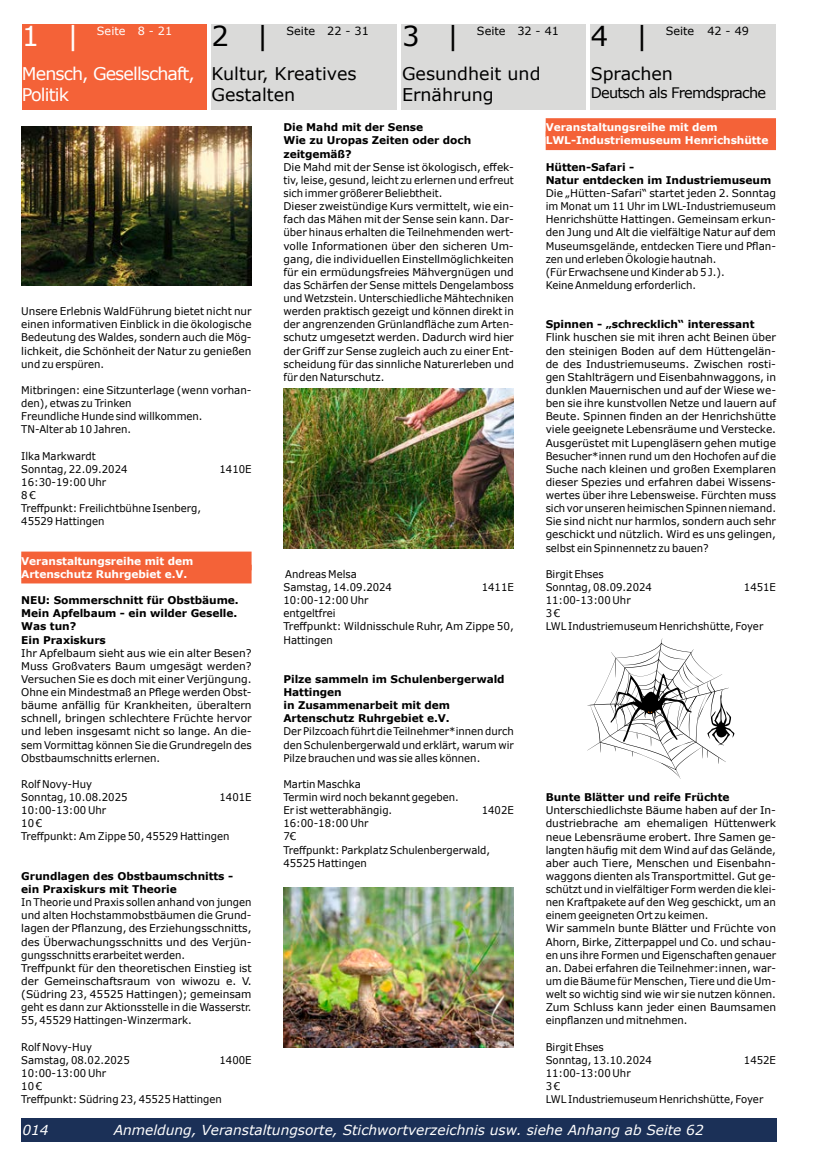
<style>
.page{position:relative;width:815px;height:1170px;background:#fff}
.page>*{position:absolute;margin:0;border:0;box-sizing:border-box;transform-origin:0 0}
.t1{font:27.5px "Verdana";color:#000}
.t2{font:27.5px "Verdana";color:#fff}
.t3{font:17.5px/21px "Verdana";color:#000}
.t4{font:17.5px/21px "Verdana";letter-spacing:-.05em;color:#fff}
.t5{font:14.5px "Verdana";letter-spacing:-.05em;color:#000}
.t6{font:italic 13.75px "Verdana";color:#fff}
.t7{font:11.25px "Verdana";color:#000}
.t8{font:11.25px "Verdana";color:#fff}
.t9{font:10.62px/13.1px "Verdana";color:#000}
.t10{font:10.62px/13.1px "Verdana";color:#000;scale:.95 1}
.t11{font:700 10.62px/13.1px "Verdana";letter-spacing:-.005em;color:#000}
.t12{font:700 10.62px/13.1px "Verdana";letter-spacing:-.005em;color:#fff}
</style>
<div class="page">
<div style="left:21px;top:1118px;width:756px;height:23px;background:#1b3057"></div>
<div style="left:22px;top:25px;width:184px;height:85px;background:#f46238"></div>
<div style="left:212px;top:25px;width:184px;height:85px;background:#dadad9"></div>
<div style="left:402px;top:25px;width:184px;height:85px;background:#dadad9"></div>
<div style="left:592px;top:25px;width:184px;height:85px;background:#dadad9"></div>
<div style="left:591px;top:25px;width:175px;height:85px;background:#dadad9"></div>
<div style="left:21px;top:551px;width:231px;height:19px;background:#f46238"></div>
<div style="left:21px;top:564px;width:231px;height:19px;background:#f46238"></div>
<img style="left:21px;top:126px;width:231px;height:160px">
<img style="left:283px;top:389px;width:231px;height:159px">
<img style="left:283px;top:887px;width:231px;height:160px">
<div style="left:546px;top:118px;width:230px;height:19px;background:#f46238"></div>
<div style="left:546px;top:131px;width:230px;height:19px;background:#f46238"></div>
<svg style="left:587px;top:638px;width:148px;height:140px"></svg>
<h1 class="t2" style="left:22px;top:17px;width:59px">1 |</h1>
<p class="t8" style="left:97px;top:23px;width:30px">Seite</p>
<h2 class="t4" style="left:22px;top:63px;width:174px">Mensch, Gesellschaft,<br>Politik</h2>
<h1 class="t1" style="left:212px;top:17px;width:59px">2 |</h1>
<p class="t7" style="left:287px;top:23px;width:30px">Seite</p>
<h2 class="t3" style="left:212px;top:63px;width:147px">Kultur, Kreatives<br>Gestalten</h2>
<h1 class="t1" style="left:402px;top:17px;width:59px">3 |</h1>
<p class="t7" style="left:477px;top:23px;width:30px">Seite</p>
<h2 class="t3" style="left:402px;top:63px;width:140px">Gesundheit und<br>Ernährung</h2>
<h1 class="t1" style="left:591px;top:17px;width:59px">4 |</h1>
<p class="t7" style="left:666px;top:23px;width:30px">Seite</p>
<h2 class="t3" style="left:591px;top:63px;width:84px">Sprachen</h2>
<h3 class="t5" style="left:591px;top:82px;width:177px">Deutsch als Fremdsprache</h3>
<p class="t8" style="left:138px;top:23px;width:36px">8 - 21</p>
<p class="t7" style="left:327px;top:23px;width:43px">22 - 31</p>
<p class="t7" style="left:517px;top:23px;width:43px">32 - 41</p>
<p class="t7" style="left:707px;top:23px;width:43px">42 - 49</p>
<p class="t9" style="left:21px;top:304px;width:232px;text-align:justify">Unsere Erlebnis WaldFührung bietet nicht nur einen informativen Einblick in die ökologische Bedeutung des Waldes, sondern auch die Mög&shy;lichkeit, die Schönheit der Natur zu genießen und zu erspüren.</p>
<p class="t9" style="left:21px;top:383px;width:232px">Mitbringen: eine Sitzunterlage (wenn vorhan&shy;den), etwas zu Trinken<br>Freundliche Hunde sind willkommen.<br>TN-Alter ab 10 Jahren.</p>
<p class="t10" style="left:21px;top:449px;width:113px">Ilka Markwardt<br>Sonntag, 22.09.2024</p>
<p class="t10" style="left:220px;top:462px;width:35px">1410E</p>
<p class="t10" style="left:21px;top:475px;width:191px">16:30-19:00 Uhr<br>8 €<br>Treffpunkt: Freilichtbühne Isenberg,<br>45529 Hattingen</p>
<p class="t12" style="left:21px;top:554px;width:174px">Veranstaltungsreihe mit dem<br>Artenschutz Ruhrgebiet e.V.</p>
<p class="t11" style="left:21px;top:593px;width:219px">NEU: Sommerschnitt für Obstbäume.<br>Mein Apfelbaum - ein wilder Geselle.<br>Was tun?<br>Ein Praxiskurs</p>
<p class="t9" style="left:21px;top:646px;width:232px;text-align:justify">Ihr Apfelbaum sieht aus wie ein alter Besen?<br>Muss Großvaters Baum umgesägt werden?<br>Versuchen Sie es doch mit einer Verjüngung.<br>Ohne ein Mindestmaß an Pflege werden Obst&shy;bäume anfällig für Krankheiten, überaltern schnell, bringen schlechtere Früchte hervor und leben insgesamt nicht so lange. An die&shy;sem Vormittag können Sie die Grundregeln des Obstbaumschnitts erlernen.</p>
<p class="t10" style="left:21px;top:777px;width:113px">Rolf Novy-Huy<br>Sonntag, 10.08.2025</p>
<p class="t10" style="left:220px;top:790px;width:35px">1401E</p>
<p class="t10" style="left:21px;top:803px;width:221px">10:00-13:00 Uhr<br>10 €<br>Treffpunkt: Am Zippe 50, 45529 Hattingen</p>
<p class="t11" style="left:21px;top:869px;width:213px">Grundlagen des Obstbaumschnitts - ein Praxiskurs mit Theorie</p>
<p class="t10" style="left:21px;top:895px;width:244px">In Theorie und Praxis sollen anhand von jungen und alten Hochstammobstbäumen die Grund&shy;lagen der Pflanzung, des Erziehungsschnitts, des Überwachungsschnitts und des Verjün&shy;gungsschnitts erarbeitet werden.<br>Treffpunkt für den theoretischen Einstieg ist der Gemeinschaftsraum von wiwozu e. V. (Südring 23, 45525 Hattingen); gemeinsam geht es dann zur Aktionsstelle in die Wasserstr.<br>55, 45529 Hattingen-Winzermark.</p>
<p class="t10" style="left:21px;top:1039px;width:116px">Rolf Novy-Huy<br>Samstag, 08.02.2025</p>
<p class="t10" style="left:220px;top:1053px;width:35px">1400E</p>
<p class="t10" style="left:21px;top:1066px;width:213px">10:00-13:00 Uhr<br>10 €<br>Treffpunkt: Südring 23, 45525 Hattingen</p>
<p class="t11" style="left:283px;top:121px;width:189px">Die Mahd mit der Sense<br>Wie zu Uropas Zeiten oder doch zeitgemäß?</p>
<p class="t9" style="left:283px;top:160px;width:232px">Die Mahd mit der Sense ist ökologisch, effek&shy;tiv, leise, gesund, leicht zu erlernen und erfreut sich immer größerer Beliebtheit.<br>Dieser zweistündige Kurs vermittelt, wie ein&shy;fach das Mähen mit der Sense sein kann. Dar&shy;über hinaus erhalten die Teilnehmenden wert&shy;volle Informationen über den sicheren Um&shy;gang, die individuellen Einstellmöglichkeiten für ein ermüdungsfreies Mähvergnügen und das Schärfen der Sense mittels Dengelamboss und Wetzstein. Unterschiedliche Mähtechniken werden praktisch gezeigt und können direkt in der angrenzenden Grünlandfläche zum Arten&shy;schutz umgesetzt werden. Dadurch wird hier der Griff zur Sense zugleich auch zu einer Ent&shy;scheidung für das sinnliche Naturerleben und für den Naturschutz.</p>
<p class="t10" style="left:283px;top:567px;width:116px">Andreas Melsa<br>Samstag, 14.09.2024</p>
<p class="t10" style="left:482px;top:580px;width:35px">1411E</p>
<p class="t10" style="left:283px;top:593px;width:244px">10:00-12:00 Uhr<br>entgeltfrei<br>Treffpunkt: Wildnisschule Ruhr, Am Zippe 50,<br>Hattingen</p>
<p class="t11" style="left:283px;top:672px;width:223px">Pilze sammeln im Schulenbergerwald<br>Hattingen<br>in Zusammenarbeit mit dem<br>Artenschutz Ruhrgebiet e.V.</p>
<p class="t10" style="left:283px;top:724px;width:244px;text-align:justify">Der Pilzcoach führt die Teilnehmer*innen durch den Schulenbergerwald und erklärt, warum wir Pilze brauchen und was sie alles können.</p>
<p class="t10" style="left:283px;top:777px;width:186px">Martin Maschka<br>Termin wird noch bekannt gegeben.<br>Er ist wetterabhängig.</p>
<p class="t10" style="left:482px;top:803px;width:35px">1402E</p>
<p class="t10" style="left:283px;top:816px;width:219px">16:00-18:00 Uhr<br>7€<br>Treffpunkt: Parkplatz Schulenbergerwald,<br>45525 Hattingen</p>
<p class="t12" style="left:546px;top:121px;width:224px">Veranstaltungsreihe mit dem<br>LWL-Industriemuseum Henrichshütte</p>
<p class="t11" style="left:546px;top:160px;width:227px">Hütten-Safari -<br>Natur entdecken im Industriemuseum</p>
<p class="t9" style="left:546px;top:186px;width:232px">Die „Hütten-Safari“ startet jeden 2. Sonntag im Monat um 11 Uhr im LWL-Industriemuseum Henrichshütte Hattingen. Gemeinsam erkun&shy;den Jung und Alt die vielfältige Natur auf dem Museumsgelände, entdecken Tiere und Pflan&shy;zen und erleben Ökologie hautnah.<br>(Für Erwachsene und Kinder ab 5 J.).<br>Keine Anmeldung erforderlich.</p>
<p class="t11" style="left:546px;top:317px;width:210px">Spinnen - „schrecklich“ interessant</p>
<p class="t9" style="left:546px;top:331px;width:232px;text-align:justify">Flink huschen sie mit ihren acht Beinen über den steinigen Boden auf dem Hüttengelän&shy;de des Industriemuseums. Zwischen rosti&shy;gen Stahlträgern und Eisenbahnwaggons, in dunklen Mauernischen und auf der Wiese we&shy;ben sie ihre kunstvollen Netze und lauern auf Beute. Spinnen finden an der Henrichshütte viele geeignete Lebensräume und Verstecke.<br>Ausgerüstet mit Lupengläsern gehen mutige Besucher*innen rund um den Hochofen auf die Suche nach kleinen und großen Exemplaren dieser Spezies und erfahren dabei Wissens&shy;wertes über ihre Lebensweise. Fürchten muss sich vor unseren heimischen Spinnen niemand.<br>Sie sind nicht nur harmlos, sondern auch sehr geschickt und nützlich. Wird es uns gelingen, selbst ein Spinnennetz zu bauen?</p>
<p class="t10" style="left:546px;top:567px;width:113px">Birgit Ehses<br>Sonntag, 08.09.2024</p>
<p class="t10" style="left:744px;top:580px;width:35px">1451E</p>
<p class="t10" style="left:546px;top:593px;width:231px">11:00-13:00 Uhr<br>3 €<br>LWL Industriemuseum Henrichshütte, Foyer</p>
<p class="t11" style="left:546px;top:790px;width:185px">Bunte Blätter und reife Früchte</p>
<p class="t9" style="left:546px;top:803px;width:232px">Unterschiedlichste Bäume haben auf der In&shy;dustriebrache am ehemaligen Hüttenwerk neue Lebensräume erobert. Ihre Samen ge&shy;langten häufig mit dem Wind auf das Gelände, aber auch Tiere, Menschen und Eisenbahn&shy;waggons dienten als Transportmittel. Gut ge&shy;schützt und in vielfältiger Form werden die klei&shy;nen Kraftpakete auf den Weg geschickt, um an einem geeigneten Ort zu keimen.<br>Wir sammeln bunte Blätter und Früchte von Ahorn, Birke, Zitterpappel und Co. und schau&shy;en uns ihre Formen und Eigenschaften genauer an. Dabei erfahren die Teilnehmer:innen, war&shy;um die Bäume für Menschen, Tiere und die Um&shy;welt so wichtig sind wie wir sie nutzen können.<br>Zum Schluss kann jeder einen Baumsamen einpflanzen und mitnehmen.</p>
<p class="t10" style="left:546px;top:1039px;width:113px">Birgit Ehses<br>Sonntag, 13.10.2024</p>
<p class="t10" style="left:744px;top:1053px;width:35px">1452E</p>
<p class="t10" style="left:546px;top:1066px;width:231px">11:00-13:00 Uhr<br>3 €<br>LWL Industriemuseum Henrichshütte, Foyer</p>
<p class="t6" style="left:22px;top:1120px;width:28px">014</p>
<p class="t6" style="left:114px;top:1120px;width:592px">Anmeldung, Veranstaltungsorte, Stichwortverzeichnis usw. siehe Anhang ab Seite 62</p>
</div>
